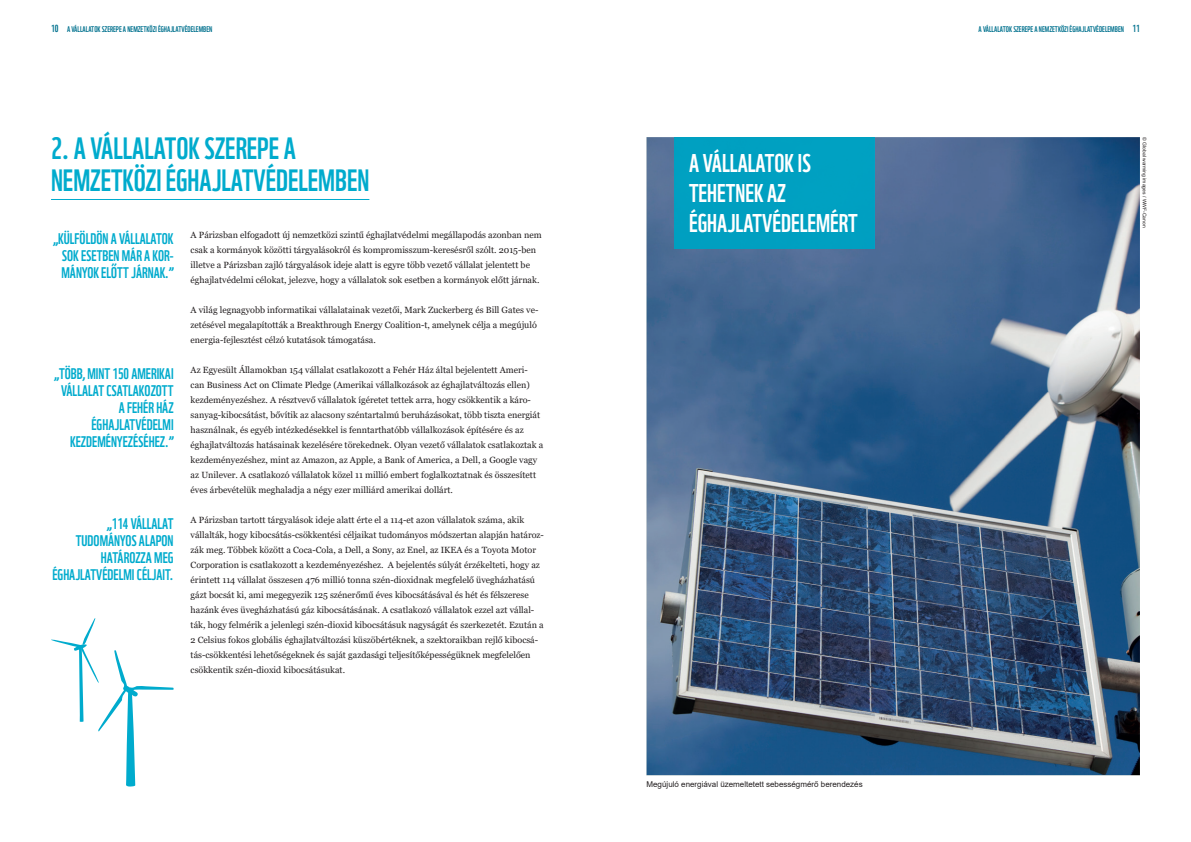
<style>
.page{position:relative;width:1191px;height:842px;background:#fff}
.page>*{position:absolute;margin:0;border:0;box-sizing:border-box;transform-origin:0 0}
.t1{font:30px/32px "WWF";color:#00abcd}
.t2{font:25px/30px "WWF";color:#fff}
.t3{font:15px/17px "WWF";color:#00abcd;text-align:right}
.t4{font:9px/15px "Georgia";color:#231f20}
.t5{font:8px "WWF";color:#00718e}
.t6{font:8px "Arial";color:#231f20}
.t7{font:5px "Arial";color:#231f20}
.s1{font-size:10px}
</style>
<div class="page">
<hr style="left:51px;top:199px;width:318px;height:1px;background:#00abcd">
<img style="left:646px;top:137px;width:494px;height:638px">
<div style="left:675px;top:137px;width:199px;height:112px;background:#00a0c1"></div>
<svg style="left:51px;top:618px;width:123px;height:169px"></svg>
<p class="t5" style="left:51px;top:23px;width:163px"><span class="s1">10</span> A VÁLLALATOK SZEREPE A NEMZETKÖZI ÉGHAJLATVÉDELEMBEN</p>
<p class="t5" style="left:978px;top:23px;width:163px">A VÁLLALATOK SZEREPE A NEMZETKÖZI ÉGHAJLATVÉDELEMBEN <span class="s1">11</span></p>
<h1 class="t1" style="left:51px;top:129px;width:320px">2. A VÁLLALATOK SZEREPE A<br>NEMZETKÖZI ÉGHAJLATVÉDELEMBEN</h1>
<h3 class="t3" style="left:53px;top:229px;width:122px;text-align:center">„KÜLFÖLDÖN A VÁLLALATOK<br>SOK ESETBEN MÁR A KOR-<br>MÁNYOK ELŐTT JÁRNAK.”</h3>
<p class="t4" style="left:191px;top:227px;width:352px">A Párizsban elfogadott új nemzetközi szintű éghajlatvédelmi megállapodás azonban nem csak a kormányok közötti tárgyalásokról és kompromisszum-keresésről szólt. 2015-ben illetve a Párizsban zajló tárgyalások ideje alatt is egyre több vezető vállalat jelentett be éghajlatvédelmi célokat, jelezve, hogy a vállalatok sok esetben a kormányok előtt járnak.</p>
<p class="t4" style="left:191px;top:302px;width:349px">A világ legnagyobb informatikai vállalatainak vezetői, Mark Zuckerberg és Bill Gates ve&shy;zetésével megalapították a Breakthrough Energy Coalition-t, amelynek célja a megújuló energia-fejlesztést célzó kutatások támogatása.</p>
<p class="t4" style="left:191px;top:362px;width:354px">Az Egyesült Államokban 154 vállalat csatlakozott a Fehér Ház által bejelentett Ameri&shy;can Business Act on Climate Pledge (Amerikai vállalkozások az éghajlatváltozás ellen) kezdeményezéshez. A résztvevő vállalatok ígéretet tettek arra, hogy csökkentik a káro&shy;sanyag-kibocsátást, bővítik az alacsony széntartalmú beruházásokat, több tiszta energiát használnak, és egyéb intézkedésekkel is fenntarthatóbb vállalkozások építésére és az éghajlatváltozás hatásainak kezelésére törekednek. Olyan vezető vállalatok csatlakoztak a kezdeményezéshez, mint az Amazon, az Apple, a Bank of America, a Dell, a Google vagy az Unilever. A csatlakozó vállalatok közel 11 millió embert foglalkoztatnak és összesített éves árbevételük meghaladja a négy ezer milliárd amerikai dollárt.</p>
<p class="t4" style="left:191px;top:512px;width:355px">A Párizsban tartott tárgyalások ideje alatt érte el a 114-et azon vállalatok száma, akik vállalták, hogy kibocsátás-csökkentési céljaikat tudományos módszertan alapján határoz&shy;zák meg. Többek között a Coca-Cola, a Dell, a Sony, az Enel, az IKEA és a Toyota Motor Corporation is csatlakozott a kezdeményezéshez. A bejelentés súlyát érzékelteti, hogy az érintett 114 vállalat összesen 476 millió tonna szén-dioxidnak megfelelő üvegházhatású gázt bocsát ki, ami megegyezik 125 szénerőmű éves kibocsátásával és hét és félszerese hazánk éves üvegházhatású gáz kibocsátásának. A csatlakozó vállalatok ezzel azt vállal&shy;ták, hogy felmérik a jelenlegi szén-dioxid kibocsátásuk nagyságát és szerkezetét. Ezután a 2 Celsius fokos globális éghajlatváltozási küszöbértéknek, a szektoraikban rejlő kibocsá&shy;tás-csökkentési lehetőségeknek és saját gazdasági teljesítőképességüknek megfelelően csökkentik szén-dioxid kibocsátásukat.</p>
<h3 class="t3" style="left:54px;top:364px;width:121px">„TÖBB, MINT 150 AMERIKAI<br>VÁLLALAT CSATLAKOZOTT<br>A FEHÉR HÁZ<br>ÉGHAJLATVÉDELMI<br>KEZDEMÉNYEZÉSÉHEZ.”</h3>
<h3 class="t3" style="left:52px;top:514px;width:123px">„114 VÁLLALAT<br>TUDOMÁNYOS ALAPON<br>HATÁROZZA MEG<br>ÉGHAJLATVÉDELMI CÉLJAIT.</h3>
<h2 class="t2" style="left:689px;top:146px;width:170px">A VÁLLALATOK IS<br>TEHETNEK AZ<br>ÉGHAJLATVÉDELEMÉRT</h2>
<p class="t6" style="left:646px;top:778px;width:218px">Megújuló energiával üzemeltetett sebességmérő berendezés</p>
<p class="t7" style="left:1148px;top:137px;width:92px;rotate:90deg">© Global warming images / WWF-Canon</p>
</div>
